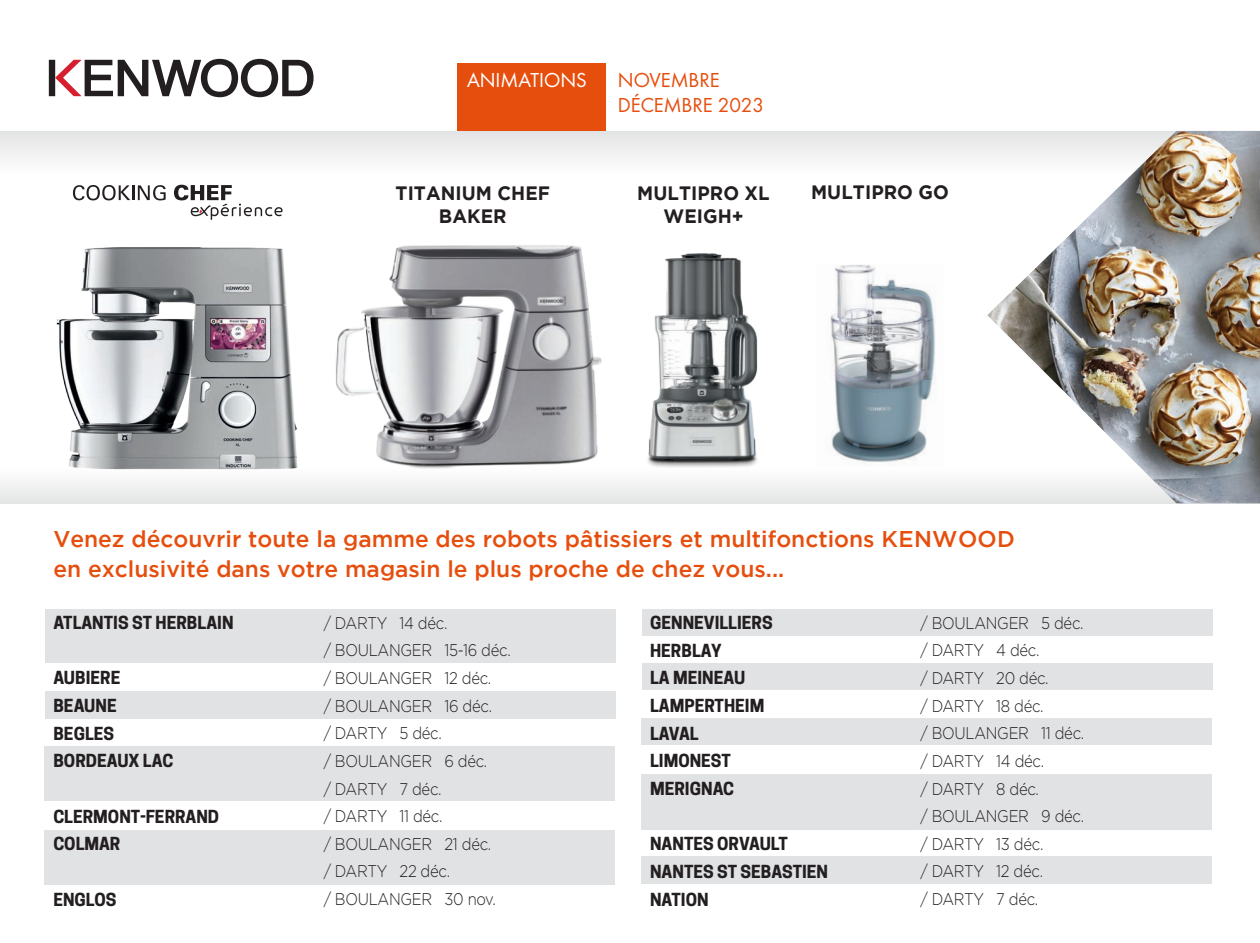
<style>
.page{position:relative;width:1260px;height:943px;background:#fff}
.page>*{position:absolute;margin:0;border:0;box-sizing:border-box;transform-origin:0 0}
.t1{font:500 22.75px/30.3px "Gotham";color:#e64e0d}
.t2{font:21px/25.2px "Futura Boo";color:#e64e0d}
.t3{font:21px "Futura Boo";color:#fff}
.t4{font:700 19.25px/22.8px "Gotham";letter-spacing:.005em;color:#231f20;text-align:center;scale:.96 1}
.t5{font:300 16.97px "Gotham";letter-spacing:-.02em;color:#231f20;scale:.88 1}
.t6{font:700 16.97px "Cooper Hewitt";color:#231f20}
</style>
<div class="page">
<div style="left:0;top:131px;width:1260px;height:43px;background:linear-gradient(to bottom,#e3e3e4,#fefefe)"></div>
<div style="left:0;top:467px;width:1260px;height:36px;background:#f0f1f1"></div>
<img style="left:987px;top:131px;width:273px;height:372px">
<img style="left:53px;top:247px;width:245px;height:226px">
<svg style="left:174px;top:185px;width:109px;height:35px"></svg>
<svg style="left:73px;top:185px;width:93px;height:15px"></svg>
<img style="left:335px;top:245px;width:272px;height:226px">
<div style="left:457px;top:64px;width:149px;height:67px;background:#e64e0d"></div>
<div style="left:49px;top:60px;width:6px;height:36px;background:#231f20"></div>
<svg style="left:55px;top:59px;width:259px;height:38px"></svg>
<img style="left:643px;top:253px;width:119px;height:215px">
<img style="left:828px;top:265px;width:108px;height:197px">
<div style="left:642px;top:609px;width:570px;height:29px;background:#e1e2e4"></div>
<div style="left:642px;top:636px;width:570px;height:28px;background:#fff"></div>
<div style="left:642px;top:663px;width:570px;height:28px;background:#e1e2e4"></div>
<div style="left:642px;top:690px;width:570px;height:29px;background:#fff"></div>
<div style="left:641px;top:718px;width:570px;height:29px;background:#e1e2e4"></div>
<div style="left:641px;top:745px;width:570px;height:29px;background:#fff"></div>
<div style="left:641px;top:774px;width:570px;height:56px;background:#e1e2e4"></div>
<div style="left:641px;top:856px;width:570px;height:29px;background:#e1e2e4"></div>
<div style="left:641px;top:884px;width:570px;height:28px;background:#fff"></div>
<div style="left:46px;top:609px;width:570px;height:53px;background:#e1e2e4"></div>
<div style="left:46px;top:691px;width:570px;height:29px;background:#e1e2e4"></div>
<div style="left:46px;top:718px;width:570px;height:29px;background:#fff"></div>
<div style="left:45px;top:746px;width:570px;height:56px;background:#e1e2e4"></div>
<div style="left:45px;top:801px;width:570px;height:29px;background:#fff"></div>
<div style="left:45px;top:830px;width:570px;height:54px;background:#e1e2e4"></div>
<p class="t3" style="left:467px;top:66px;width:121px">ANIMATIONS</p>
<p class="t2" style="left:618px;top:66px;width:148px">NOVEMBRE<br>DÉCEMBRE 2023</p>
<p class="t4" style="left:396px;top:181px;width:162px">TITANIUM CHEF<br>BAKER</p>
<p class="t4" style="left:637px;top:181px;width:140px">MULTIPRO XL<br>WEIGH+</p>
<p class="t4" style="left:811px;top:180px;width:145px">MULTIPRO GO</p>
<h1 class="t1" style="left:53px;top:523px;width:963px">Venez découvrir toute la gamme des robots pâtissiers et multifonctions KENWOOD en exclusivité dans votre magasin le plus proche de chez vous...</h1>
<p class="t6" style="left:53px;top:612px;width:182px">ATLANTIS ST HERBLAIN</p>
<p class="t6" style="left:53px;top:668px;width:69px">AUBIERE</p>
<p class="t6" style="left:53px;top:695px;width:65px">BEAUNE</p>
<p class="t6" style="left:53px;top:723px;width:62px">BEGLES</p>
<p class="t6" style="left:53px;top:750px;width:122px">BORDEAUX LAC</p>
<p class="t6" style="left:53px;top:806px;width:167px">CLERMONT-FERRAND</p>
<p class="t6" style="left:53px;top:833px;width:69px">COLMAR</p>
<p class="t6" style="left:53px;top:889px;width:65px">ENGLOS</p>
<p class="t5" style="left:324px;top:612px;width:142px">/ DARTY 14 déc.</p>
<p class="t5" style="left:324px;top:639px;width:214px">/ BOULANGER 15-16 déc.</p>
<p class="t5" style="left:324px;top:667px;width:192px">/ BOULANGER 12 déc.</p>
<p class="t5" style="left:324px;top:694px;width:193px">/ BOULANGER 16 déc.</p>
<p class="t5" style="left:324px;top:722px;width:136px">/ DARTY 5 déc.</p>
<p class="t5" style="left:324px;top:750px;width:188px">/ BOULANGER 6 déc.</p>
<p class="t5" style="left:324px;top:777px;width:136px">/ DARTY 7 déc.</p>
<p class="t5" style="left:324px;top:805px;width:137px">/ DARTY 11 déc.</p>
<p class="t5" style="left:324px;top:833px;width:192px">/ BOULANGER 21 déc.</p>
<p class="t5" style="left:324px;top:860px;width:145px">/ DARTY 22 déc.</p>
<p class="t5" style="left:324px;top:888px;width:197px">/ BOULANGER 30 nov.</p>
<p class="t6" style="left:650px;top:612px;width:124px">GENNEVILLIERS</p>
<p class="t6" style="left:650px;top:640px;width:73px">HERBLAY</p>
<p class="t6" style="left:650px;top:668px;width:97px">LA MEINEAU</p>
<p class="t6" style="left:650px;top:695px;width:116px">LAMPERTHEIM</p>
<p class="t6" style="left:650px;top:723px;width:50px">LAVAL</p>
<p class="t6" style="left:650px;top:750px;width:82px">LIMONEST</p>
<p class="t6" style="left:650px;top:778px;width:86px">MERIGNAC</p>
<p class="t6" style="left:650px;top:833px;width:139px">NANTES ORVAULT</p>
<p class="t6" style="left:650px;top:861px;width:180px">NANTES ST SEBASTIEN</p>
<p class="t6" style="left:650px;top:889px;width:60px">NATION</p>
<p class="t5" style="left:920px;top:612px;width:187px">/ BOULANGER 5 déc.</p>
<p class="t5" style="left:920px;top:639px;width:137px">/ DARTY 4 déc.</p>
<p class="t5" style="left:920px;top:667px;width:147px">/ DARTY 20 déc.</p>
<p class="t5" style="left:920px;top:694px;width:142px">/ DARTY 18 déc.</p>
<p class="t5" style="left:920px;top:722px;width:188px">/ BOULANGER 11 déc.</p>
<p class="t5" style="left:920px;top:750px;width:142px">/ DARTY 14 déc.</p>
<p class="t5" style="left:920px;top:777px;width:136px">/ DARTY 8 déc.</p>
<p class="t5" style="left:920px;top:805px;width:188px">/ BOULANGER 9 déc.</p>
<p class="t5" style="left:920px;top:833px;width:141px">/ DARTY 13 déc.</p>
<p class="t5" style="left:920px;top:860px;width:141px">/ DARTY 12 déc.</p>
<p class="t5" style="left:920px;top:888px;width:136px">/ DARTY 7 déc.</p>
</div>
